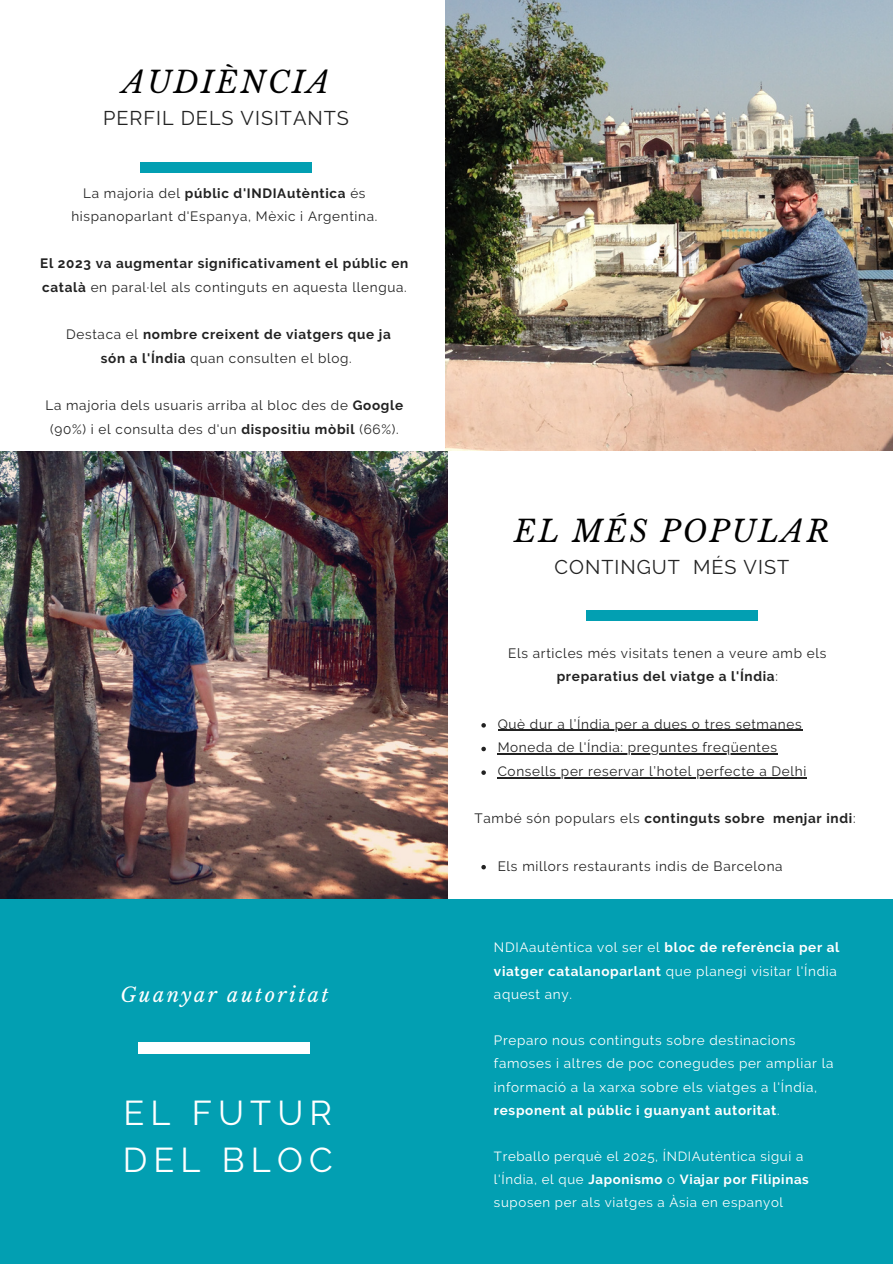
<style>
.page{position:relative;width:893px;height:1264px;background:#fff}
.page>*{position:absolute;margin:0;border:0;box-sizing:border-box;transform-origin:0 0}
.t1{font:34.35px/47.2px "Raleway";letter-spacing:.18em;color:#fff}
.t2{font:italic 29.85px "Libre Baskerville";letter-spacing:.08em;color:#000}
.t3{font:19.8px "Raleway";letter-spacing:.05em;color:#222}
.t4{font:italic 19.8px "Libre Baskerville";letter-spacing:.12em;color:#fff}
.t5{font:13.5px/23.7px "Raleway";letter-spacing:.05em;color:#222;text-align:center}
.t6{font:13.5px/23.1px "Raleway";letter-spacing:.05em;color:#fff}
.t7{font:700 13.5px/23.7px "Raleway";letter-spacing:.05em;color:#222}
.t8{font:13.2px/23.1px "Raleway";letter-spacing:.05em;color:#fff}
.s1{font-weight:400}
.s2{font-weight:700}
</style>
<div class="page">
<div style="left:0;top:899px;width:892px;height:364px;background:#029fb2"></div>
<img style="left:445px;top:0;width:447px;height:451px">
<img style="left:0;top:451px;width:447px;height:448px">
<div style="left:140px;top:162px;width:171px;height:10px;background:#029fb2"></div>
<svg style="left:481px;top:723px;width:5px;height:4px"></svg>
<hr style="left:497px;top:730px;width:305px;height:1px;background:#222">
<svg style="left:481px;top:746px;width:5px;height:5px"></svg>
<hr style="left:497px;top:753px;width:280px;height:1px;background:#222">
<svg style="left:481px;top:770px;width:5px;height:5px"></svg>
<hr style="left:497px;top:777px;width:310px;height:1px;background:#222">
<svg style="left:481px;top:865px;width:5px;height:4px"></svg>
<div style="left:586px;top:610px;width:171px;height:11px;background:#029fb2"></div>
<div style="left:139px;top:1042px;width:171px;height:11px;background:#fff"></div>
<h2 class="t2" style="left:122px;top:64px;width:209px">AUDIÈNCIA</h2>
<h3 class="t3" style="left:103px;top:106px;width:247px">PERFIL DELS VISITANTS</h3>
<p class="t7" style="left:83px;top:181px;width:284px"><span class="s1">La majoria del</span> públic d'INDIAutèntica <span class="s1">és</span></p>
<p class="t5" style="left:71px;top:204px;width:307px">hispanoparlant d'Espanya, Mèxic i Argentina.</p>
<p class="t7" style="left:40px;top:252px;width:369px">El 2023 va augmentar significativament el públic en català <span class="s1">en paral·lel als continguts en aquesta llengua.</span></p>
<p class="t7" style="left:66px;top:323px;width:326px"><span class="s1">Destaca el</span> nombre creixent de viatgers que ja</p>
<p class="t5" style="left:101px;top:346px;width:252px"><span class="s2">són a l'Índia</span> quan consulten el blog.</p>
<p class="t5" style="left:45px;top:393px;width:359px">La majoria dels usuaris arriba al bloc des de <span class="s2">Google </span>(90%) i el consulta des d'un <span class="s2">dispositiu mòbil</span> (66%).</p>
<h4 class="t4" style="left:120px;top:982px;width:210px">Guanyar autoritat</h4>
<p class="t1" style="left:123px;top:1088px;width:211px">EL FUTUR<br>DEL BLOC</p>
<p class="t2" style="left:514px;top:513px;width:317px">EL MÉS POPULAR</p>
<h2 class="t3" style="left:554px;top:555px;width:236px">CONTINGUT MÉS VIST</h2>
<h3 class="t5" style="left:508px;top:641px;width:320px">Els articles més visitats tenen a veure amb els <span class="s2">preparatius del viatge a l'Índia</span>:</h3>
<p class="t5" style="left:497px;top:712px;width:305px">Què dur a l’Índia per a dues o tres setmanes</p>
<p class="t5" style="left:497px;top:735px;width:281px">Moneda de l'Índia: preguntes freqüentes</p>
<p class="t5" style="left:497px;top:759px;width:310px">Consells per reservar l’hotel perfecte a Delhi</p>
<p class="t7" style="left:474px;top:806px;width:382px"><span class="s1">També són populars els</span> continguts sobre menjar indi<span class="s1">:</span></p>
<p class="t5" style="left:497px;top:854px;width:286px">Els millors restaurants indis de Barcelona</p>
<p class="t6" style="left:494px;top:936px;width:347px">NDIAautèntica vol ser el <span class="s2">bloc de referència per al viatger catalanoparlant</span> que planegi visitar l'Índia aquest any.</p>
<p class="t6" style="left:494px;top:1028px;width:341px">Preparo nous continguts sobre destinacions famoses i altres de poc conegudes per ampliar la informació a la xarxa sobre els viatges a l'Índia, <span class="s2">responent al públic i guanyant autoritat</span>.</p>
<p class="t8" style="left:494px;top:1144px;width:316px">Treballo perquè el 2025, ÍNDIAutèntica sigui a l'Índia, el que <span class="s2">Japonismo</span> o <span class="s2">Viajar por Filipinas </span>suposen per als viatges a Àsia en espanyol</p>
</div>
